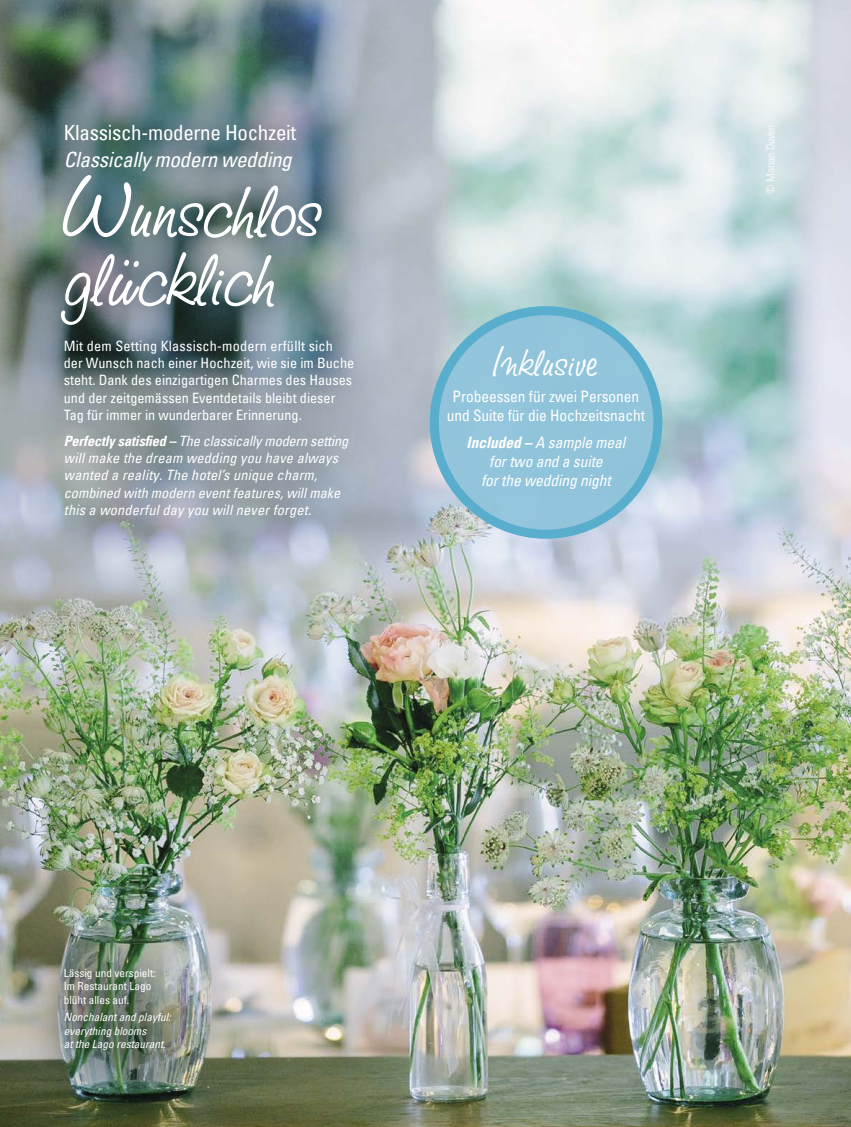
<style>
.page{position:relative;width:851px;height:1127px;background:#fff}
.page>*{position:absolute;margin:0;border:0;box-sizing:border-box;transform-origin:0 0}
.t1{font:99px "Studio Script ITC Std";letter-spacing:-.015em;color:#fff}
.t2{font:49.5px "Studio Script ITC Std";color:#fff}
.t3{font:condensed 21px "Univers Com 57";letter-spacing:-.015em;color:#fff}
.t4{font:21px "Univers Com 57 Condensed Obl";letter-spacing:-.015em;color:#fff}
.t5{font:condensed 15.75px/18.8px "Univers Com 57";letter-spacing:-.005em;color:#fff;text-align:center}
.t6{font:15.75px/18.8px "Univers Com 57 Condensed Obl";letter-spacing:-.005em;color:#fff;text-align:center}
.t7{font:condensed 14.25px/17.2px "Univers Com 57";color:#fff}
.t8{font:14.25px/17.2px "Univers Com 57 Condensed Obl";letter-spacing:.015em;color:#fff}
.t9{font:11.25px/13.5px "Univers Com 57 Condensed Obl";color:#fff}
.t10{font:condensed 11.25px/13.5px "Univers Com 57";color:#fff}
.t11{font:11.25px "Univers Com 47 Light Cond";color:#fff}
.s1{font-size:92.1px}
.s2{font-family:"Univers Com 67 Bold Cond Obl"}
</style>
<div class="page">
<img style="left:0;top:0;width:850px;height:1127px">
<div style="left:18px;top:82px;width:376px;height:478px;background:#000;opacity:.65"></div>
<img style="left:29px;top:933px;width:172px;height:153px">
<div style="left:429px;top:306px;width:233px;height:233px;background:#8fc4dc;border-radius:50%"></div>
<div style="left:429px;top:306px;width:233px;height:233px;border:9px solid #59aece;border-radius:50%"></div>
<h3 class="t3" style="left:64px;top:119px;width:234px">Klassisch-moderne Hochzeit</h3>
<h3 class="t4" style="left:64px;top:146px;width:229px">Classically modern wedding</h3>
<h1 class="t1" style="left:64px;top:148px;width:259px"><span class="s1">W</span>unschlos</h1>
<h1 class="t1" style="left:64px;top:217px;width:214px">glücklich</h1>
<p class="t7" style="left:64px;top:337px;width:292px">Mit dem Setting Klassisch-modern erfüllt sich der Wunsch nach einer Hochzeit, wie sie im Buche steht. Dank des einzigartigen Charmes des Hauses und der zeitgemässen Eventdetails bleibt dieser Tag für immer in wunderbarer Erinnerung.</p>
<p class="t8" style="left:64px;top:432px;width:286px"><span class="s2">Perfectly satisfied –</span> The classically modern setting will make the dream wedding you have always wanted a reality. The hotel’s unique charm, combined with modern event features, will make this a wonderful day you will never forget.</p>
<h2 class="t2" style="left:494px;top:331px;width:105px">Inklusive</h2>
<p class="t5" style="left:446px;top:387px;width:200px">Probeessen für zwei Personen und Suite für die Hochzeitsnacht</p>
<p class="t6" style="left:466px;top:433px;width:160px"><span class="s2">Included –</span> A sample meal for two and a suite<br>for the wedding night</p>
<p class="t11" style="left:763px;top:194px;width:70px;rotate:-90deg">© Marian Duven</p>
<p class="t10" style="left:64px;top:965px;width:93px">Lässig und verspielt:<br>Im Restaurant Lago blüht alles auf.</p>
<p class="t9" style="left:64px;top:1010px;width:108px">Nonchalant and playful: everything blooms<br>at the Lago restaurant.</p>
</div>
